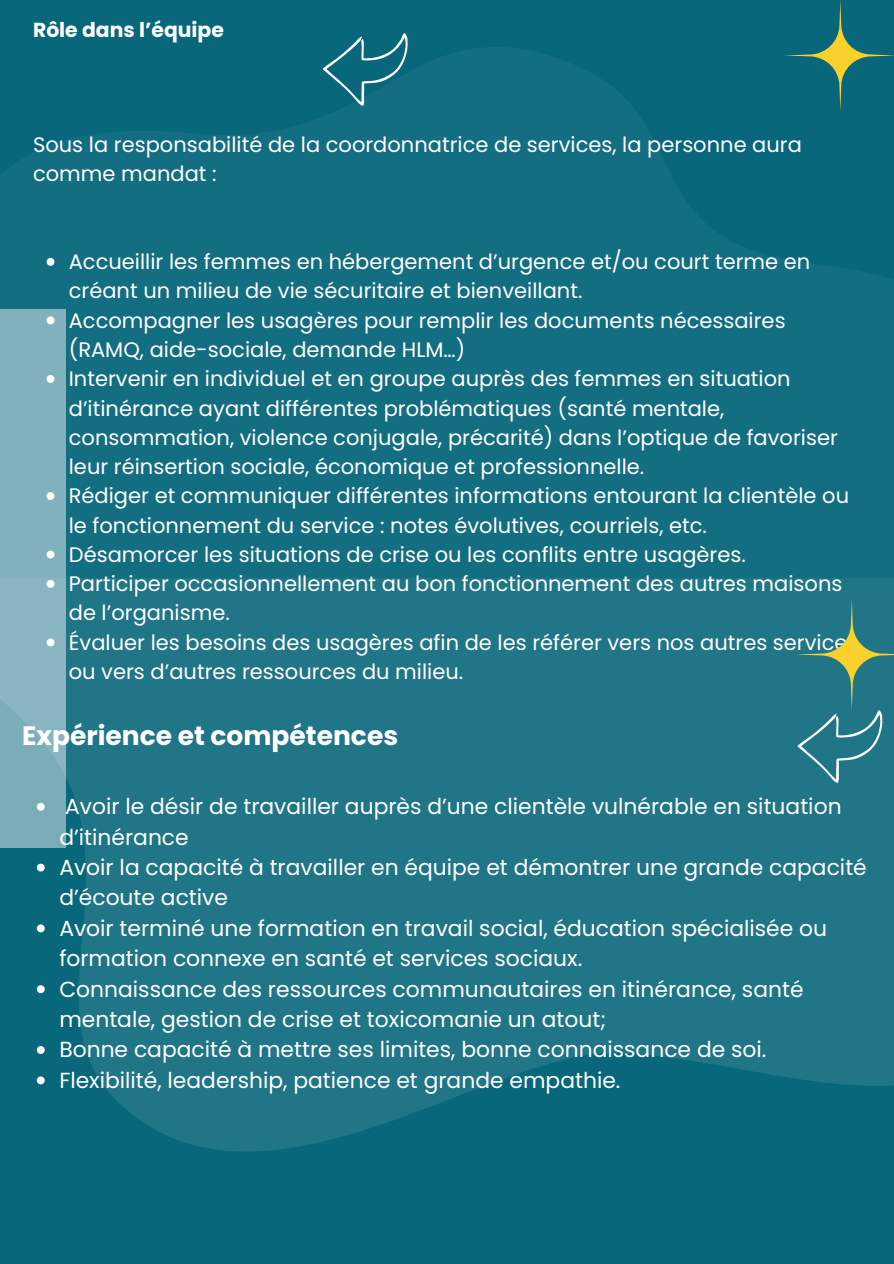
<style>
.page{position:relative;width:894px;height:1264px;background:#fff}
.page>*{position:absolute;margin:0;border:0;box-sizing:border-box;transform-origin:0 0}
.t1{font:700 26.55px "Poppins";color:#fff}
.t2{font:21.9px/30.5px "Poppins";color:#fff}
.t3{font:21px/29.2px "Poppins";color:#fff}
.t4{font:700 20.4px "Poppins";color:#fff}
</style>
<div class="page">
<div style="left:0;top:0;width:893px;height:1263px;background:#08677b"></div>
<svg style="left:0;top:578px;width:893px;height:574px;background:#1c7285"></svg>
<div style="left:0;top:40px;width:893px;height:538px;background:#146e81"></div>
<svg style="left:47px;top:258px;width:7px;height:8px"></svg>
<svg style="left:783px;top:1px;width:110px;height:110px"></svg>
<svg style="left:322px;top:33px;width:86px;height:73px"></svg>
<div style="left:0;top:309px;width:66px;height:538px;background:#81b1bb"></div>
<svg style="left:37px;top:803px;width:8px;height:7px"></svg>
<svg style="left:37px;top:863px;width:8px;height:8px"></svg>
<svg style="left:37px;top:924px;width:8px;height:8px"></svg>
<svg style="left:37px;top:985px;width:8px;height:8px"></svg>
<svg style="left:37px;top:1046px;width:8px;height:7px"></svg>
<svg style="left:37px;top:1076px;width:8px;height:8px"></svg>
<svg style="left:795px;top:599px;width:98px;height:184px;background:#347f85"></svg>
<p class="t4" style="left:33px;top:16px;width:192px">Rôle dans l’équipe</p>
<p class="t3" style="left:33px;top:130px;width:770px">Sous la responsabilité de la coordonnatrice de services, la personne aura comme mandat :</p>
<p class="t3" style="left:69px;top:247px;width:791px">Accueillir les femmes en hébergement d’urgence et/ou court terme en créant un milieu de vie sécuritaire et bienveillant.<br>Accompagner les usagères pour remplir les documents nécessaires (RAMQ, aide-sociale, demande HLM…)<br>Intervenir en individuel et en groupe auprès des femmes en situation d’itinérance ayant différentes problématiques (santé mentale, consommation, violence conjugale, précarité) dans l’optique de favoriser leur réinsertion sociale, économique et professionnelle.<br>Rédiger et communiquer différentes informations entourant la clientèle ou le fonctionnement du service : notes évolutives, courriels, etc.<br>Désamorcer les situations de crise ou les conflits entre usagères.<br>Participer occasionnellement au bon fonctionnement des autres maisons de l’organisme.<br>Évaluer les besoins des usagères afin de les référer vers nos autres services ou vers d’autres ressources du milieu.</p>
<p class="t1" style="left:22px;top:717px;width:377px">Expérience et compétences</p>
<p class="t2" style="left:59px;top:791px;width:808px">Avoir le désir de travailler auprès d’une clientèle vulnérable en situation d’itinérance<br>Avoir la capacité à travailler en équipe et démontrer une grande capacité d’écoute active<br>Avoir terminé une formation en travail social, éducation spécialisée ou formation connexe en santé et services sociaux.<br>Connaissance des ressources communautaires en itinérance, santé mentale, gestion de crise et toxicomanie un atout;<br>Bonne capacité à mettre ses limites, bonne connaissance de soi.<br>Flexibilité, leadership, patience et grande empathie.</p>
</div>
